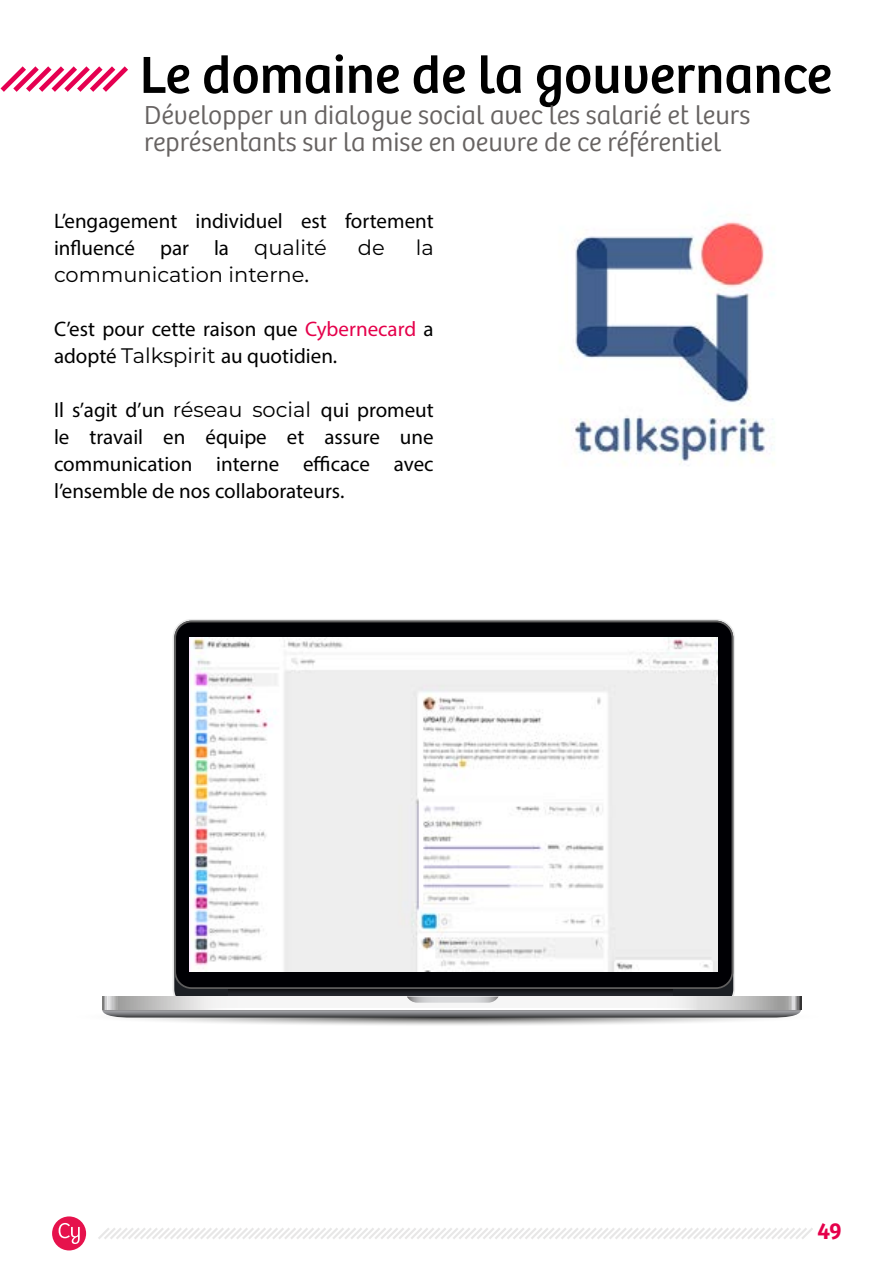
<style>
.page{position:relative;width:893px;height:1263px;background:#fff}
.page>*{position:absolute;margin:0;border:0;box-sizing:border-box;transform-origin:0 0}
.t1{font:54px "Bree";color:#000}
.t2{font:300 27px/27px "Bree";color:#676362}
.t3{font:600 24px "Bree";color:#e5004b}
.t4{font:21px/27px "Myriad Pro";color:#000}
.t5{font:21px "Montserrat";color:#000}
.s1{font-family:"Montserrat"}
.s2{font-family:"Myriad Pro"}
.s3{color:#e5004b}
</style>
<div class="page">
<svg style="left:98px;top:1228px;width:715px;height:11px"></svg>
<div style="left:52px;top:1216px;width:34px;height:34px;background:#e6124c;border-radius:50%"></div>
<svg style="left:59px;top:1223px;width:21px;height:21px"></svg>
<svg style="left:0;top:66px;width:128px;height:26px"></svg>
<img style="left:572px;top:221px;width:201px;height:244px">
<svg style="left:228px;top:989px;width:444px;height:7px;background:#1b1d21"></svg>
<div style="left:176px;top:622px;width:555px;height:365px;background:#000004;border-radius:16px"></div>
<svg style="left:102px;top:996px;width:700px;height:29px"></svg>
<img style="left:189px;top:637px;width:529px;height:334px">
<h1 class="t1" style="left:140px;top:34px;width:694px">Le domaine de la gouvernance</h1>
<p class="t2" style="left:144px;top:100px;width:608px">Développer un dialogue social avec les salarié et leurs représentants sur la mise en oeuvre de ce référentiel</p>
<p class="t4" style="left:54px;top:207px;width:381px">L’engagement individuel est fortement influencé par la <span class="s1">qualité</span></p>
<p class="t5" style="left:358px;top:233px;width:28px">de</p>
<p class="t5" style="left:416px;top:233px;width:20px">la</p>
<p class="t5" style="left:54px;top:260px;width:256px">communication interne<span class="s2">.</span></p>
<p class="t4" style="left:54px;top:315px;width:381px">C’est pour cette raison que <span class="s3">Cybernecard</span> a adopté <span class="s1">Talkspirit</span> au quotidien.</p>
<p class="t4" style="left:54px;top:396px;width:381px;text-align:justify">Il s’agit d’un <span class="s1">réseau social</span> qui promeut le travail en équipe et assure une communication interne efficace avec l’ensemble de nos collaborateurs.</p>
<p class="t3" style="left:817px;top:1212px;width:26px">49</p>
</div>
